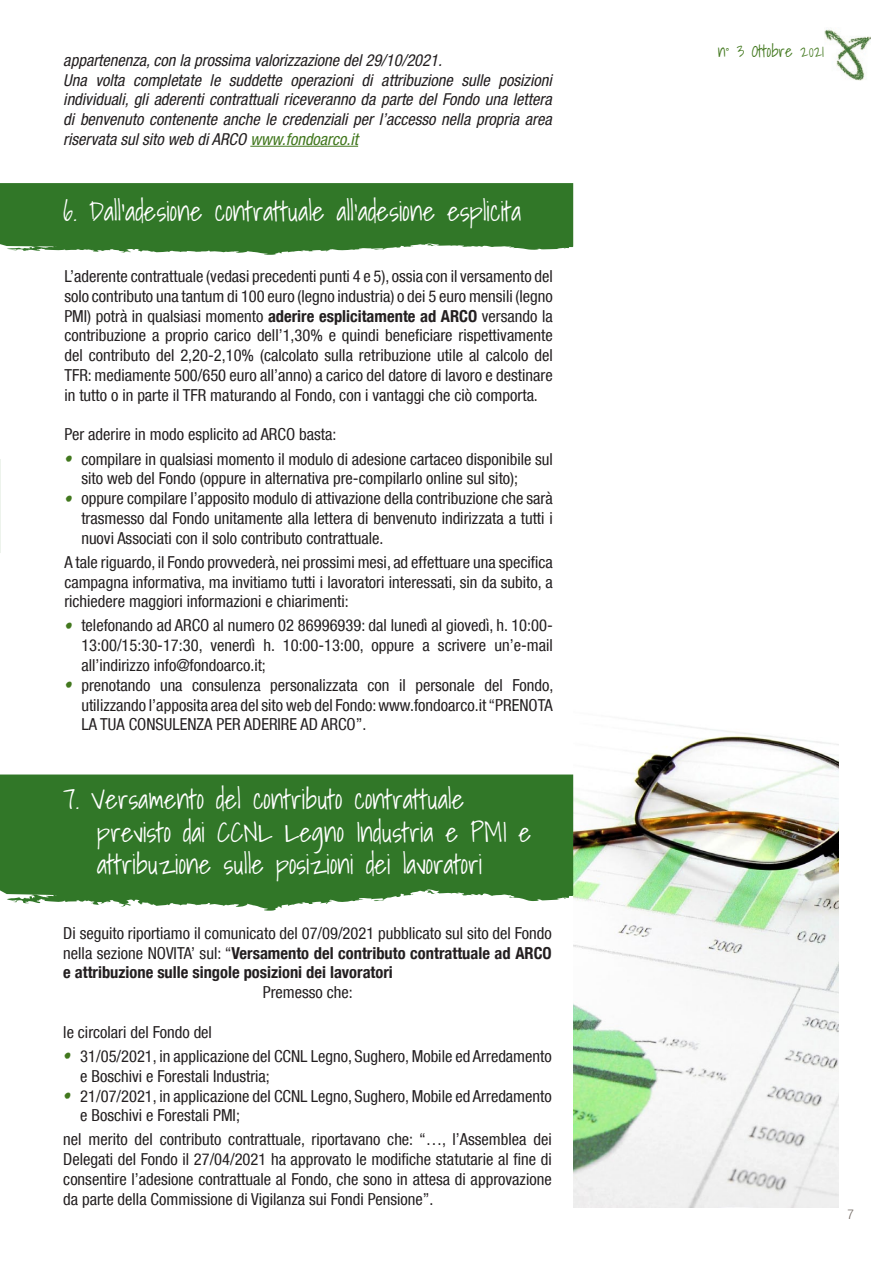
<style>
.page{position:relative;width:893px;height:1263px;background:#fff}
.page>*{position:absolute;margin:0;border:0;box-sizing:border-box;transform-origin:0 0}
.t1{font:300 27px/32.4px "Shadows Into";color:#fff}
.t2{font:condensed 16.5px/19.8px "Helvetica Neue LT Com";color:#231f20;text-align:justify}
.t3{font:italic condensed 16.5px/19.8px "Helvetica Neue LT Com";color:#231f20}
.t4{font:300 16.5px "Shadows Into";color:#42781e}
.t5{font:300 condensed 13.5px "Helvetica Neue LT Com";color:#716963}
.s1{color:#42781e}
.s2{font-weight:700}
.s3{font-family:"Shadows Into";font-weight:300;font-stretch:normal;font-size:45px;color:#42781e}
</style>
<div class="page">
<img style="left:824px;top:29px;width:47px;height:52px">
<svg style="left:0;top:459px;width:1px;height:94px"></svg>
<img style="left:573px;top:723px;width:266px;height:484px">
<svg style="left:0;top:774px;width:573px;height:137px;background:#428239"></svg>
<svg style="left:0;top:183px;width:573px;height:72px;background:#418139"></svg>
<hr style="left:250px;top:146px;width:108px;height:1px;background:#42781e">
<p class="t3" style="left:63px;top:50px;width:490px">appartenenza, con la prossima valorizzazione del 29/10/2021.<br>Una volta completate le suddette operazioni di attribuzione sulle posizioni individuali, gli aderenti contrattuali riceveranno da parte del Fondo una lettera di benvenuto contenente anche le credenziali per l’accesso nella propria area riservata sul sito web di ARCO <span class="s1">www.fondoarco.it</span></p>
<h1 class="t1" style="left:63px;top:195px;width:460px">6. Dall’adesione contrattuale all’adesione esplicita</h1>
<p class="t2" style="left:64px;top:266px;width:490px">L’aderente contrattuale (vedasi precedenti punti 4 e 5), ossia con il versamento del solo contributo una tantum di 100 euro (legno industria) o dei 5 euro mensili (legno PMI) potrà in qualsiasi momento <span class="s2">aderire esplicitamente ad ARCO</span> versando la contribuzione a proprio carico dell’1,30% e quindi beneficiare rispettivamente del contributo del 2,20-2,10% (calcolato sulla retribuzione utile al calcolo del TFR: mediamente 500/650 euro all’anno) a carico del datore di lavoro e destinare in tutto o in parte il TFR maturando al Fondo, con i vantaggi che ciò comporta.</p>
<p class="t2" style="left:64px;top:424px;width:274px">Per aderire in modo esplicito ad ARCO basta:</p>
<p class="t2" style="left:81px;top:449px;width:473px;text-indent:-17px"><span class="s3">•</span> compilare in qualsiasi momento il modulo di adesione cartaceo disponibile sul sito web del Fondo (oppure in alternativa pre-compilarlo online sul sito);</p>
<p class="t2" style="left:81px;top:488px;width:473px;text-indent:-17px"><span class="s3">•</span> oppure compilare l’apposito modulo di attivazione della contribuzione che sarà trasmesso dal Fondo unitamente alla lettera di benvenuto indirizzata a tutti i nuovi Associati con il solo contributo contrattuale.</p>
<p class="t2" style="left:64px;top:552px;width:490px">A tale riguardo, il Fondo provvederà, nei prossimi mesi, ad effettuare una specifica campagna informativa, ma invitiamo tutti i lavoratori interessati, sin da subito, a richiedere maggiori informazioni e chiarimenti:</p>
<p class="t2" style="left:81px;top:615px;width:473px;text-indent:-17px"><span class="s3">•</span> telefonando ad ARCO al numero 02 86996939: dal lunedì al giovedì, h. 10:00- 13:00/15:30-17:30, venerdì h. 10:00-13:00, oppure a scrivere un’e-mail all’indirizzo info@fondoarco.it;</p>
<p class="t2" style="left:81px;top:675px;width:474px;text-indent:-17px"><span class="s3">•</span> prenotando una consulenza personalizzata con il personale del Fondo, utilizzando l’apposita area del sito web del Fondo: www.fondoarco.it “PRENOTA LA TUA CONSULENZA PER ADERIRE AD ARCO”.</p>
<h1 class="t1" style="left:97px;top:783px;width:435px;text-indent:-34px">7. Versamento del contributo contrattuale previsto dai CCNL Legno Industria e PMI e attribuzione sulle posizioni dei lavoratori</h1>
<p class="t2" style="left:63px;top:923px;width:490px">Di seguito riportiamo il comunicato del 07/09/2021 pubblicato sul sito del Fondo nella sezione NOVITA’ sul: “<span class="s2">Versamento del contributo contrattuale ad ARCO e attribuzione sulle singole posizioni dei lavoratori</span></p>
<p class="t2" style="left:263px;top:982px;width:92px">Premesso che:</p>
<p class="t2" style="left:63px;top:1022px;width:150px">le circolari del Fondo del</p>
<p class="t2" style="left:80px;top:1046px;width:473px;text-indent:-17px"><span class="s3">•</span> 31/05/2021, in applicazione del CCNL Legno, Sughero, Mobile ed Arredamento e Boschivi e Forestali Industria;</p>
<p class="t2" style="left:80px;top:1085px;width:473px;text-indent:-17px"><span class="s3">•</span> 21/07/2021, in applicazione del CCNL Legno, Sughero, Mobile ed Arredamento e Boschivi e Forestali PMI;</p>
<p class="t2" style="left:63px;top:1129px;width:490px">nel merito del contributo contrattuale, riportavano che: “…, l’Assemblea dei Delegati del Fondo il 27/04/2021 ha approvato le modifiche statutarie al fine di consentire l’adesione contrattuale al Fondo, che sono in attesa di approvazione da parte della Commissione di Vigilanza sui Fondi Pensione”.</p>
<p class="t4" style="left:718px;top:38px;width:108px">n° 3 Ottobre 2021</p>
<p class="t5" style="left:847px;top:1206px;width:8px">7</p>
</div>
